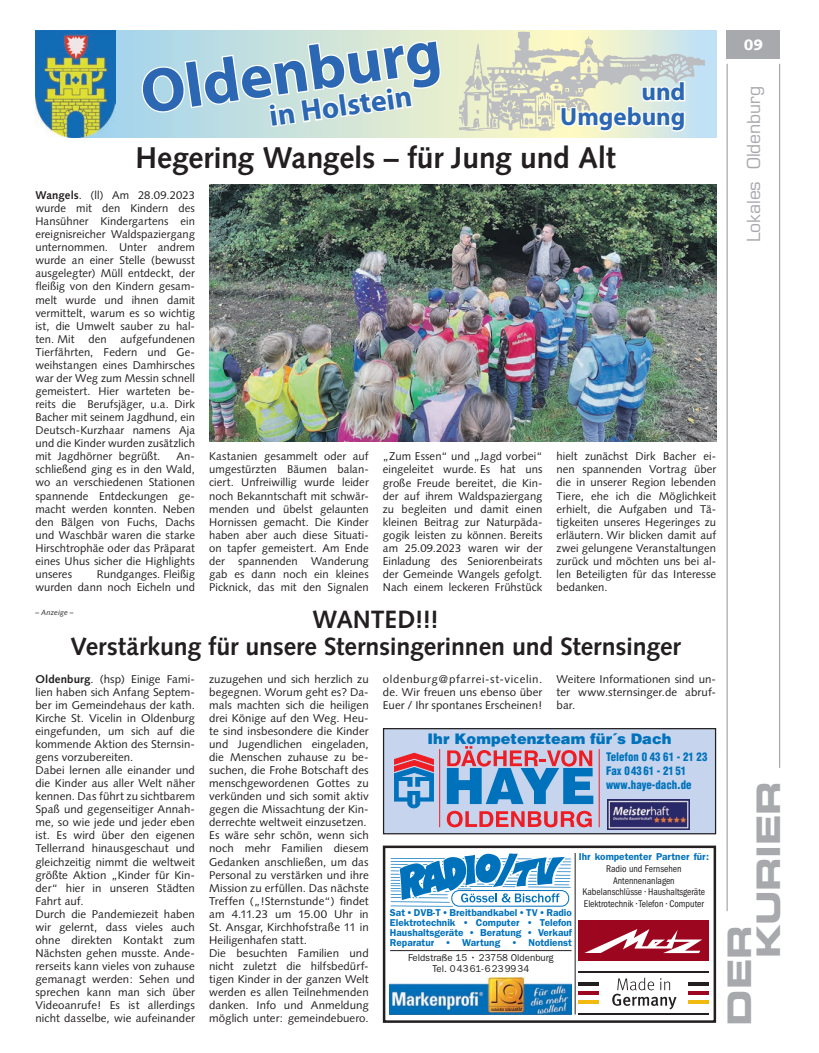
<style>
.page{position:relative;width:819px;height:1053px;background:#fff}
.page>*{position:absolute;margin:0;border:0;box-sizing:border-box;transform-origin:0 0}
.t1{font:700 62.5px "Myriad Pro";color:#2b67b2}
.t2{font:32.5px/28.9px "Eurostile LT Std Bold Ex 2";letter-spacing:-.01em;color:#a8a9ad}
.t3{font:700 30px "Syntax LT Std";letter-spacing:-.01em;color:#231f20}
.t4{font:700 30px "Myriad Pro";color:#2b67b2}
.t5{font:700 25px/27.5px "Syntax LT Std";letter-spacing:-.005em;color:#231f20;text-align:center}
.t6{font:700 25px/25px "Myriad Pro";color:#2b67b2;text-align:right}
.t7{font:17.5px "Eurostile LT Std";letter-spacing:-.005em;color:#a8a9ad}
.t8{font:900 15px "Syntax LT Std";color:#fff}
.t9{font:900 14.62px "Helvetica LT Std";color:#0072bc}
.t10{font:900 condensed 11.5px/13.8px "Helvetica LT Std";color:#0072bc;scale:.94 1}
.t11{font:11.25px/13px "Syntax";letter-spacing:.005em;color:#231f20;text-align:justify}
.t12{font:600 10px/10px "ITC Franklin Gothic Std";color:#0072bc;text-align:justify}
.t13{font:condensed 10px/11.9px "ITC Franklin Gothic Std";color:#231f20;text-align:center}
.t14{font:10px/11.2px "ITC Franklin Gothic Std";color:#231f20;text-align:center}
.t15{font:italic 7.5px "Syntax LT Std";letter-spacing:.015em;color:#231f20}
.s1{font-weight:700}
.s2{font-weight:600;font-stretch:normal;color:#0072bc}
</style>
<div class="page">
<hr style="left:726px;top:64px;width:1px;height:847px;background:#939598">
<hr style="left:779px;top:64px;width:1px;height:703px;background:#939598">
<div style="left:726px;top:30px;width:54px;height:29px;background:#a8a9ad"></div>
<div style="left:383px;top:728px;width:332px;height:105px;background:#c6d5ed"></div>
<div style="left:383px;top:728px;width:333px;height:106px;border:1px solid #231f20"></div>
<img style="left:607px;top:799px;width:82px;height:30px">
<svg style="left:394px;top:753px;width:39px;height:55px"></svg>
<svg style="left:447px;top:810px;width:144px;height:17px"></svg>
<hr style="left:439px;top:749px;width:1px;height:78px;background:#ee1d23">
<hr style="left:598px;top:749px;width:1px;height:78px;background:#ee1d23">
<svg style="left:447px;top:746px;width:146px;height:58px"></svg>
<div style="left:383px;top:845px;width:333px;height:177px;border:2px solid #231f20"></div>
<svg style="left:390px;top:853px;width:181px;height:53px"></svg>
<hr style="left:390px;top:950px;width:181px;height:1px;background:#231f20">
<img style="left:390px;top:977px;width:181px;height:37px">
<div style="left:578px;top:920px;width:131px;height:41px;background:#9d061f"></div>
<svg style="left:584px;top:929px;width:118px;height:24px"></svg>
<hr style="left:578px;top:982px;width:21px;height:4px;background:#231f20">
<svg style="left:578px;top:991px;width:21px;height:3px"></svg>
<svg style="left:578px;top:1000px;width:21px;height:3px"></svg>
<hr style="left:578px;top:1013px;width:131px;height:1px;background:#231f20">
<hr style="left:578px;top:971px;width:131px;height:1px;background:#231f20">
<hr style="left:688px;top:982px;width:21px;height:4px;background:#231f20">
<svg style="left:688px;top:991px;width:21px;height:3px"></svg>
<svg style="left:688px;top:1000px;width:21px;height:3px"></svg>
<svg style="left:612px;top:977px;width:64px;height:32px"></svg>
<hr style="left:574px;top:852px;width:1px;height:162px;background:#231f20">
<svg style="left:115px;top:31px;width:601px;height:106px;background:#c4dfdf"></svg>
<img style="left:35px;top:31px;width:80px;height:106px">
<svg style="left:141px;top:39px;width:302px;height:89px"></svg>
<img style="left:459px;top:31px;width:245px;height:102px">
<svg style="left:559px;top:66px;width:128px;height:71px"></svg>
<img style="left:209px;top:184px;width:507px;height:257px">
<p class="t1" style="left:136px;top:58px;width:304px;rotate:-8deg">Oldenburg</p>
<p class="t4" style="left:267px;top:99px;width:145px;rotate:-8deg">in Holstein</p>
<p class="t6" style="left:560px;top:80px;width:127px">und<br>Umgebung</p>
<p class="t3" style="left:135px;top:140px;width:482px">Hegering Wangels – für Jung und Alt</p>
<p class="t11" style="left:35px;top:188px;width:161px"><span class="s1">Wangels</span>. (ll) Am 28.09.2023 wurde mit den Kindern des Hansühner Kindergartens ein ereignisreicher Waldspaziergang unternommen. Unter andrem wurde an einer Stelle (bewusst ausgelegter) Müll entdeckt, der fleißig von den Kindern gesam&shy;melt wurde und ihnen damit vermittelt, warum es so wichtig ist, die Umwelt sauber zu hal&shy;ten. Mit den aufgefundenen Tierfährten, Federn und Ge&shy;weihstangen eines Damhirsches war der Weg zum Messin schnell gemeistert. Hier warteten be&shy;reits die Berufsjäger, u.a. Dirk Bacher mit seinem Jagdhund, ein Deutsch-Kurzhaar namens Aja und die Kinder wurden zusätzlich mit Jagdhörner begrüßt.</p>
<p class="t11" style="left:35px;top:450px;width:161px;text-indent:141px">An&shy;schließend ging es in den Wald, wo an verschiedenen Stationen spannende Entdeckungen ge&shy;macht werden konnten. Neben den Bälgen von Fuchs, Dachs und Waschbär waren die starke Hirschtrophäe oder das Präparat eines Uhus sicher die Highlights unseres</p>
<p class="t11" style="left:35px;top:567px;width:161px;text-align:right">Rundganges. Fleißig<br>wurden dann noch Eicheln und</p>
<p class="t11" style="left:209px;top:450px;width:161px">Kastanien gesammelt oder auf umgestürzten Bäumen balan&shy;ciert. Unfreiwillig wurde leider noch Bekanntschaft mit schwär&shy;menden und übelst gelaunten Hornissen gemacht. Die Kinder haben aber auch diese Situati&shy;on tapfer gemeistert. Am Ende der spannenden Wanderung gab es dann noch ein kleines Picknick, das mit den Signalen</p>
<p class="t11" style="left:383px;top:450px;width:161px">„Zum Essen“ und „Jagd vorbei“ eingeleitet wurde. Es hat uns große Freude bereitet, die Kin&shy;der auf ihrem Waldspaziergang zu begleiten und damit einen kleinen Beitrag zur Naturpäda&shy;gogik leisten zu können. Bereits am 25.09.2023 waren wir der Einladung des Seniorenbeirats der Gemeinde Wangels gefolgt.<br>Nach einem leckeren Frühstück</p>
<p class="t11" style="left:556px;top:450px;width:161px">hielt zunächst Dirk Bacher ei&shy;nen spannenden Vortrag über die in unserer Region lebenden Tiere, ehe ich die Möglichkeit erhielt, die Aufgaben und Tä&shy;tigkeiten unseres Hegeringes zu erläutern. Wir blicken damit auf zwei gelungene Veranstaltungen zurück und möchten uns bei al&shy;len Beteiligten für das Interesse bedanken.</p>
<p class="t15" style="left:35px;top:607px;width:40px">– Anzeige –</p>
<p class="t5" style="left:70px;top:605px;width:612px">WANTED!!!<br>Verstärkung für unsere Sternsingerinnen und Sternsinger</p>
<p class="t11" style="left:383px;top:672px;width:161px">oldenburg@pfarrei-st-vicelin. de. Wir freuen uns ebenso über Euer / Ihr spontanes Erscheinen!</p>
<p class="t11" style="left:556px;top:672px;width:161px">Weitere Informationen sind un&shy;ter www.sternsinger.de abruf&shy;bar.</p>
<p class="t11" style="left:35px;top:672px;width:161px;text-align:left"><span class="s1">Oldenburg</span>. (hsp) Einige Fami&shy;lien haben sich Anfang Septem&shy;ber im Gemeindehaus der kath.<br>Kirche St. Vicelin in Oldenburg eingefunden, um sich auf die kommende Aktion des Sternsin&shy;gens vorzubereiten.<br>Dabei lernen alle einander und die Kinder aus aller Welt näher kennen. Das führt zu sichtbarem<br>Spaß und gegenseitiger Annah&shy;me, so wie jede und jeder eben ist. Es wird über den eigenen<br>Tellerrand hinausgeschaut und gleichzeitig nimmt die weltweit größte Aktion „Kinder für Kin&shy;der“ hier in unseren Städten<br>Fahrt auf.<br>Durch die Pandemiezeit haben wir gelernt, dass vieles auch ohne direkten Kontakt zum<br>Nächsten gehen musste. Ande&shy;rerseits kann vieles von zuhause gemanagt werden: Sehen und sprechen kann man sich über<br>Videoanrufe! Es ist allerdings nicht dasselbe, wie aufeinander</p>
<p class="t11" style="left:209px;top:672px;width:161px;text-align:left">zuzugehen und sich herzlich zu begegnen. Worum geht es? Da&shy;mals machten sich die heiligen drei Könige auf den Weg. Heu&shy;te sind insbesondere die Kinder und Jugendlichen eingeladen, die Menschen zuhause zu be&shy;suchen, die Frohe Botschaft des menschgewordenen Gottes zu verkünden und sich somit aktiv gegen die Missachtung der Kin&shy;derrechte weltweit einzusetzen.<br>Es wäre sehr schön, wenn sich noch mehr Familien diesem<br>Gedanken anschließen, um das<br>Personal zu verstärken und ihre<br>Mission zu erfüllen. Das nächste<br>Treffen („!Sternstunde“) findet am 4.11.23 um 15.00 Uhr in<br>St. Ansgar, Kirchhofstraße 11 in<br>Heiligenhafen statt.<br>Die besuchten Familien und nicht zuletzt die hilfsbedürf&shy;tigen Kinder in der ganzen Welt werden es allen Teilnehmenden danken. Info und Anmeldung möglich unter: gemeindebuero.</p>
<p class="t9" style="left:427px;top:729px;width:245px">Ihr Kompetenzteam für´s Dach</p>
<p class="t10" style="left:606px;top:749px;width:109px">Telefon 0 43 61 - 21 23<br>Fax 0 4361 - 21 51 www.haye-dach.de</p>
<p class="t13" style="left:578px;top:850px;width:132px"><span class="s2">Ihr kompetenter Partner für:<br></span>Radio und Fernsehen<br>Antennenanlagen<br>Kabelanschlüsse • Haushaltsgeräte<br>Elektrotechnik • Telefon • Computer</p>
<p class="t12" style="left:390px;top:907px;width:183px">Sat • DVB-T • Breitbandkabel • TV • Radio Elektrotechnik • Computer • Telefon Haushaltsgeräte • Beratung • Verkauf Reparatur • Wartung • Notdienst</p>
<p class="t14" style="left:408px;top:951px;width:147px">Feldstraße 15 • 23758 Oldenburg<br>Tel. 0 43 61- 6 23 99 34</p>
<p class="t8" style="left:743px;top:36px;width:21px">09</p>
<p class="t7" style="left:743px;top:242px;width:158px;rotate:-90deg">Lokales Oldenburg</p>
<p class="t2" style="left:724px;top:958px;width:179px;text-indent:-67px;rotate:-90deg">DER<br>KURIER</p>
</div>
